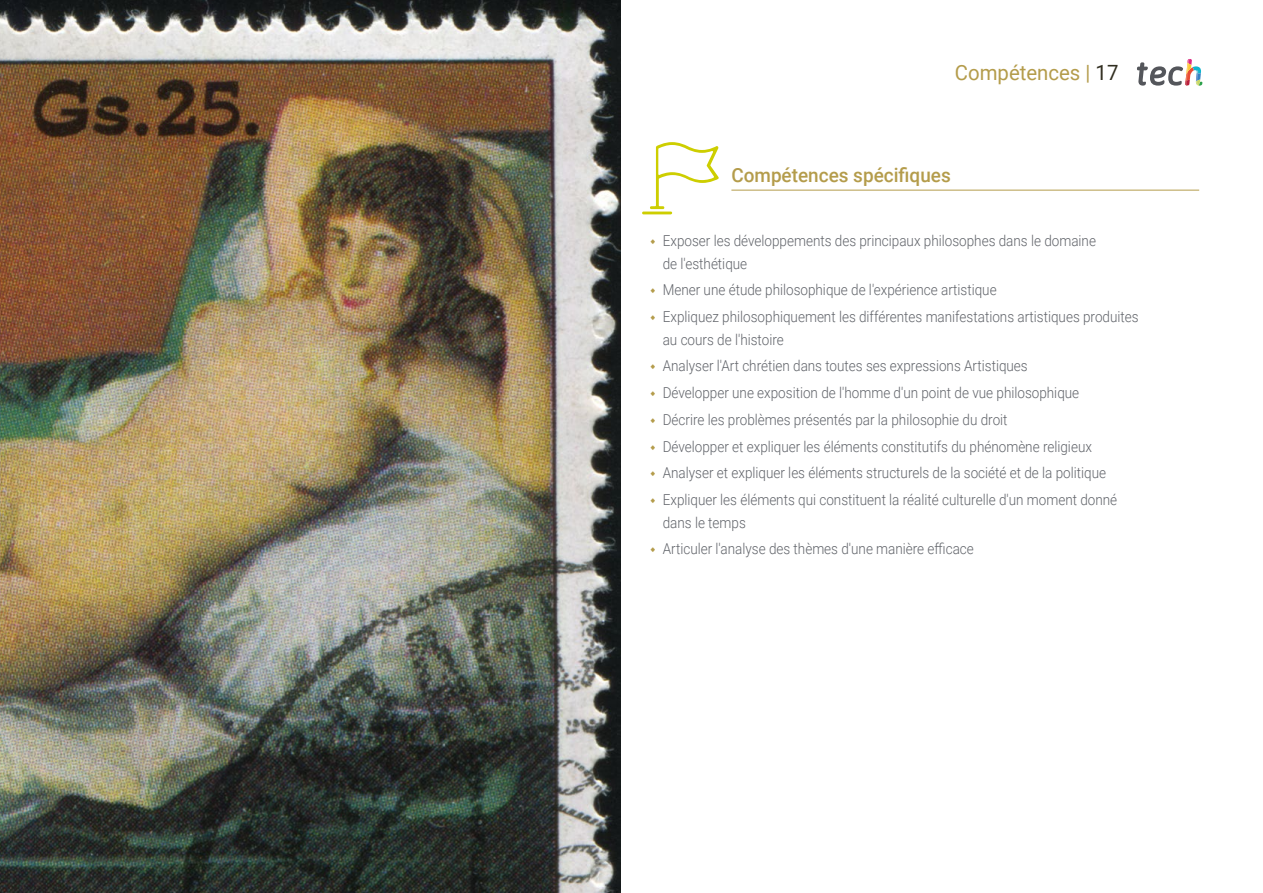
<style>
.page{position:relative;width:1263px;height:893px;background:#fff}
.page>*{position:absolute;margin:0;border:0;box-sizing:border-box;transform-origin:0 0}
.t1{font:21px "Roboto";color:#b49c4b}
.t2{font:500 19.5px "Roboto";color:#b49c4b}
.t3{font:300 15px/26.7px "Roboto";color:#61646a;scale:.9 1}
.s1{color:#312e20}
</style>
<div class="page">
<hr style="left:731px;top:190px;width:468px;height:1px;background:#b49c4b">
<hr style="left:642px;top:212px;width:30px;height:2px;background:#cdce00">
<svg style="left:650px;top:142px;width:69px;height:67px"></svg>
<img style="left:0;top:0;width:621px;height:893px">
<svg style="left:1137px;top:59px;width:65px;height:27px"></svg>
<h1 class="t1" style="left:955px;top:57px;width:165px">Compétences | <span class="s1">17</span></h1>
<h2 class="t2" style="left:731px;top:161px;width:221px">Compétences spécifiques</h2>
<p class="t3" style="left:663px;top:229px;width:483px;line-height:22.5px">Exposer les développements des principaux philosophes dans le domaine de l'esthétique</p>
<p class="t3" style="left:663px;top:276px;width:530px">Mener une étude philosophique de l'expérience artistique<br>Expliquez philosophiquement les différentes manifestations artistiques produites</p>
<p class="t3" style="left:663px;top:325px;width:506px">au cours de l'histoire<br>Analyser l'Art chrétien dans toutes ses expressions Artistiques<br>Développer une exposition de l'homme d'un point de vue philosophique Décrire les problèmes présentés par la philosophie du droit<br>Développer et expliquer les éléments constitutifs du phénomène religieux Analyser et expliquer les éléments structurels de la société et de la politique Expliquer les éléments qui constituent la réalité culturelle d'un moment donné</p>
<p class="t3" style="left:663px;top:508px;width:347px">dans le temps<br>Articuler l'analyse des thèmes d'une manière efficace</p>
</div>
